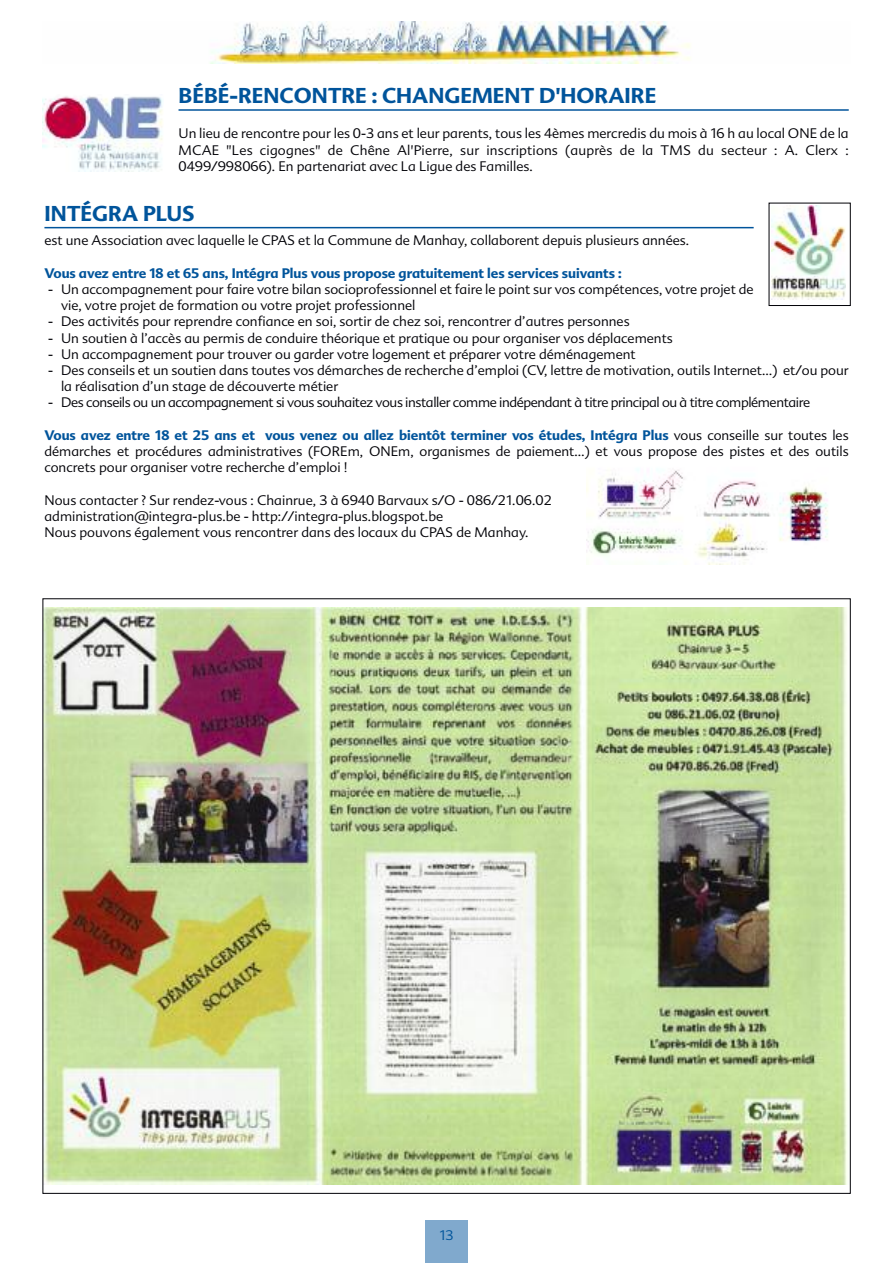
<style>
.page{position:relative;width:893px;height:1263px;background:#fff}
.page>*{position:absolute;margin:0;border:0;box-sizing:border-box;transform-origin:0 0}
.t1{font:700 21px "Advert";color:#00549b}
.t2{font:300 13.5px/16.2px "Advert";color:#000006}
.t3{font:300 13.5px "Advert";letter-spacing:-.03em;color:#000006}
.t4{font:700 13.5px "Advert";color:#00549b}
.t5{font:300 13.5px "Advert";color:#00549b}
.s1{font-weight:700;color:#00549b}
</style>
<div class="page">
<img style="left:210px;top:21px;width:480px;height:43px">
<div style="left:425px;top:1220px;width:43px;height:43px;background:#80a9cd"></div>
<hr style="left:44px;top:227px;width:710px;height:1px;background:#00549b">
<img style="left:772px;top:205px;width:73px;height:94px">
<div style="left:769px;top:203px;width:82px;height:103px;border:1px solid #000006"></div>
<img style="left:587px;top:469px;width:241px;height:95px">
<hr style="left:179px;top:109px;width:670px;height:2px;background:#00549b">
<img style="left:43px;top:96px;width:120px;height:76px">
<img style="left:45px;top:608px;width:803px;height:576px">
<h1 class="t1" style="left:179px;top:83px;width:479px">BÉBÉ-RENCONTRE : CHANGEMENT D'HORAIRE</h1>
<p class="t2" style="left:179px;top:126px;width:672px;text-align:justify">Un lieu de rencontre pour les 0-3 ans et leur parents, tous les 4èmes mercredis du mois à 16 h au local ONE de la MCAE "Les cigognes" de Chêne Al'Pierre, sur inscriptions (auprès de la TMS du secteur : A. Clerx :<br>0499/998066). En partenariat avec La Ligue des Familles.</p>
<h1 class="t1" style="left:44px;top:201px;width:152px">INTÉGRA PLUS</h1>
<p class="t2" style="left:44px;top:233px;width:646px">est une Association avec laquelle le CPAS et la Commune de Manhay, collaborent depuis plusieurs années.</p>
<p class="t4" style="left:44px;top:265px;width:579px">Vous avez entre 18 et 65 ans, Intégra Plus vous propose gratuitement les services suivants :</p>
<p class="t2" style="left:61px;top:281px;width:694px;text-indent:-13px">- Un accompagnement pour faire votre bilan socioprofessionnel et faire le point sur vos compétences, votre projet de vie, votre projet de formation ou votre projet professionnel</p>
<p class="t2" style="left:48px;top:314px;width:583px">- Des activités pour reprendre confiance en soi, sortir de chez soi, rencontrer d’autres personnes</p>
<p class="t2" style="left:48px;top:330px;width:626px">- Un soutien à l’accès au permis de conduire théorique et pratique ou pour organiser vos déplacements</p>
<p class="t2" style="left:48px;top:346px;width:589px">- Un accompagnement pour trouver ou garder votre logement et préparer votre déménagement</p>
<p class="t2" style="left:61px;top:362px;width:789px;text-indent:-13px">- Des conseils et un soutien dans toutes vos démarches de recherche d’emploi (CV, lettre de motivation, outils Internet…) et/ou pour la réalisation d’un stage de découverte métier</p>
<p class="t3" style="left:48px;top:395px;width:763px">- Des conseils ou un accompagnement si vous souhaitez vous installer comme indépendant à titre principal ou à titre complémentaire</p>
<p class="t2" style="left:44px;top:427px;width:806px;text-align:justify"><span class="s1">Vous avez entre 18 et 25 ans et vous venez ou allez bientôt terminer vos études, Intégra Plus</span> vous conseille sur toutes les démarches et procédures administratives (FOREm, ONEm, organismes de paiement…) et vous propose des pistes et des outils concrets pour organiser votre recherche d’emploi !</p>
<p class="t2" style="left:44px;top:492px;width:509px">Nous contacter ? Sur rendez-vous : Chainrue, 3 à 6940 Barvaux s/O - 086/21.06.02 administration@integra-plus.be - http://integra-plus.blogspot.be<br>Nous pouvons également vous rencontrer dans des locaux du CPAS de Manhay.</p>
<p class="t5" style="left:439px;top:1227px;width:16px">13</p>
</div>
